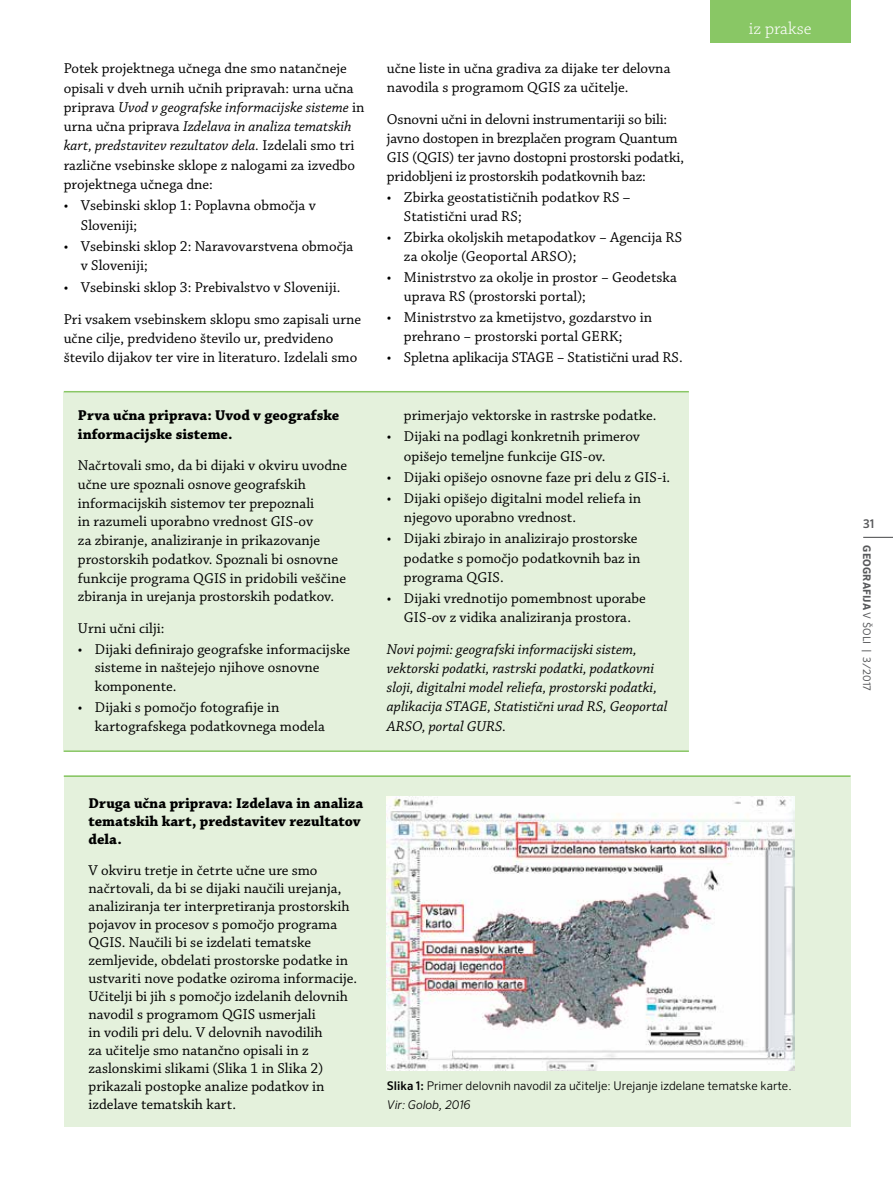
<style>
.page{position:relative;width:893px;height:1191px;background:#fff}
.page>*{position:absolute;margin:0;border:0;box-sizing:border-box;transform-origin:0 0}
.t1{font:300 18px "Chaparral Pro";color:#fff}
.t2{font:15px/19.2px "Chaparral Pro";color:#000}
.t3{font:italic 15px/19.2px "Chaparral Pro";color:#000}
.t4{font:700 15px/18px "Chaparral Pro";color:#000}
.t5{font:300 12px/18.6px "Sero Pro";color:#000}
.t6{font:500 12px "Sero Pro";color:#58595b}
.t7{font:10.5px "Sero Pro";letter-spacing:.005em;color:#58595b}
.s1{font-style:italic}
.s2{font-weight:500}
.s3{font-weight:700}
</style>
<div class="page">
<div style="left:64px;top:392px;width:625px;height:360px;background:#e4f1dc"></div>
<hr style="left:64px;top:391px;width:625px;height:1px;background:#89c765">
<hr style="left:64px;top:750px;width:625px;height:2px;background:#89c765">
<div style="left:64px;top:775px;width:786px;height:352px;background:#e4f1dc"></div>
<hr style="left:64px;top:775px;width:786px;height:2px;background:#89c765">
<img style="left:387px;top:796px;width:407px;height:274px">
<hr style="left:863px;top:537px;width:30px;height:1px;background:#58595b">
<div style="left:710px;top:0;width:140px;height:43px;background:#89c765"></div>
<p class="t2" style="left:64px;top:60px;width:302px">Potek projektnega učnega dne smo natančneje opisali v dveh urnih učnih pripravah: urna učna priprava <span class="s1">Uvod v geografske informacijske sisteme</span> in urna učna priprava <span class="s1">Izdelava in analiza tematskih kart, predstavitev rezultatov dela.</span> Izdelali smo tri različne vsebinske sklope z nalogami za izvedbo projektnega učnega dne:</p>
<p class="t2" style="left:81px;top:196px;width:237px;text-indent:-17px">• Vsebinski sklop 1: Poplavna območja v<br>Sloveniji;</p>
<p class="t2" style="left:81px;top:237px;width:274px;text-indent:-17px">• Vsebinski sklop 2: Naravovarstvena območja v Sloveniji;</p>
<p class="t2" style="left:64px;top:271px;width:299px;line-height:32px">• Vsebinski sklop 3: Prebivalstvo v Sloveniji.<br>Pri vsakem vsebinskem sklopu smo zapisali urne</p>
<p class="t2" style="left:64px;top:329px;width:295px">učne cilje, predvideno število ur, predvideno število dijakov ter vire in literaturo. Izdelali smo</p>
<p class="t4" style="left:78px;top:406px;width:263px;line-height:18.8px">Prva učna priprava: Uvod v geografske informacijske sisteme.</p>
<p class="t2" style="left:78px;top:457px;width:271px;line-height:18.8px">Načrtovali smo, da bi dijaki v okviru uvodne učne ure spoznali osnove geografskih informacijskih sistemov ter prepoznali<br>in razumeli uporabno vrednost GIS -ov<br>za zbiranje, analiziranje in prikazovanje prostorskih podatkov. Spoznali bi osnovne funkcije programa QGIS</p>
<p class="t2" style="left:78px;top:569px;width:270px;line-height:18.8px;text-indent:152px">in pridobili veščine zbiranja in urejanja prostorskih podatkov.</p>
<p class="t2" style="left:78px;top:619px;width:88px">Urni učni cilji:</p>
<p class="t2" style="left:95px;top:640px;width:257px;line-height:18.8px;text-indent:-17px">• Dijaki definirajo geografske informacijske sisteme in naštejejo njihove osnovne komponente.</p>
<p class="t2" style="left:95px;top:698px;width:231px;line-height:18.8px;text-indent:-17px">• Dijaki s pomočjo fotografije in kartografskega podatkovnega modela</p>
<p class="t2" style="left:387px;top:60px;width:285px">učne liste in učna gradiva za dijake ter delovna navodila s programom QGIS</p>
<p class="t2" style="left:387px;top:72px;width:282px;line-height:31.7px;text-indent:177px">za učitelje.<br>Osnovni učni in delovni instrumentariji so bili:</p>
<p class="t2" style="left:387px;top:129px;width:299px">javno dostopen in brezplačen program Quantum<br>GIS (QGIS) ter javno dostopni prostorski podatki, pridobljeni iz prostorskih podatkovnih baz:</p>
<p class="t2" style="left:404px;top:188px;width:228px;text-indent:-17px">• Zbirka geostatističnih podatkov RS –<br>Statistični urad RS ;</p>
<p class="t2" style="left:404px;top:228px;width:271px;text-indent:-17px">• Zbirka okoljskih metapodatkov − Agencija RS za okolje (Geoportal ARSO</p>
<p class="t2" style="left:568px;top:247px;width:10px">);</p>
<p class="t2" style="left:404px;top:268px;width:274px;text-indent:-17px">• Ministrstvo za okolje in prostor − Geodetska uprava RS (prostorski portal);</p>
<p class="t2" style="left:404px;top:308px;width:250px;text-indent:-17px">• Ministrstvo za kmetijstvo, gozdarstvo in prehrano − prostorski portal GERK</p>
<p class="t2" style="left:619px;top:327px;width:5px">;</p>
<p class="t2" style="left:387px;top:348px;width:134px">• Spletna aplikacija STAGE</p>
<p class="t2" style="left:557px;top:348px;width:127px">− Statistični urad RS .</p>
<p class="t2" style="left:404px;top:406px;width:254px">primerjajo vektorske in rastrske podatke.</p>
<p class="t2" style="left:404px;top:428px;width:238px;text-indent:-17px">• Dijaki na podlagi konkretnih primerov opišejo temeljne funkcije GIS -ov.</p>
<p class="t2" style="left:387px;top:468px;width:285px">• Dijaki opišejo osnovne faze pri delu z GIS -i.</p>
<p class="t2" style="left:404px;top:489px;width:239px;text-indent:-17px">• Dijaki opišejo digitalni model reliefa in njegovo uporabno vrednost.</p>
<p class="t2" style="left:404px;top:530px;width:238px;text-indent:-17px">• Dijaki zbirajo in analizirajo prostorske podatke s pomočjo podatkovnih baz in programa QGIS .</p>
<p class="t2" style="left:387px;top:589px;width:260px;text-align:center">• Dijaki vrednotijo pomembnost uporabe<br>GIS -ov z vidika analiziranja prostora.</p>
<p class="t3" style="left:387px;top:640px;width:282px">Novi pojmi: geografski informacijski sistem, vektorski podatki, rastrski podatki, podatkovni sloji, digitalni model reliefa, prostorski podatki, aplikacija STAGE, Statistični urad RS, Geoportal ARSO, portal GURS.</p>
<p class="t1" style="left:749px;top:18px;width:64px">iz prakse</p>
<p class="t4" style="left:89px;top:794px;width:276px">Druga učna priprava: Izdelava in analiza tematskih kart, predstavitev rezultatov dela.</p>
<p class="t2" style="left:89px;top:861px;width:270px;line-height:18px">V okviru tretje in četrte učne ure smo načrtovali, da bi se dijaki naučili urejanja, analiziranja ter interpretiranja prostorskih pojavov in procesov s pomočjo programa QGIS . Naučili bi se izdelati tematske zemljevide, obdelati prostorske podatke in ustvariti nove podatke oziroma informacije.<br>Učitelji bi jih s pomočjo izdelanih delovnih navodil s programom QGIS</p>
<p class="t2" style="left:89px;top:1005px;width:238px;line-height:18px;text-indent:170px">usmerjali in vodili pri delu. V delovnih navodilih za učitelje smo natančno opisali in z zaslonskimi slikami (Slika 1 in Slika 2) prikazali postopke analize podatkov in izdelave tematskih kart.</p>
<p class="t5" style="left:387px;top:1076px;width:406px"><span class="s2">Slika 1:</span> Primer delovnih navodil za učitelje: U rejanje izdelane tematske karte.<br><span class="s1">Vir: Golob, 2016</span></p>
<p class="t6" style="left:863px;top:516px;width:13px">31</p>
<p class="t7" style="left:873px;top:545px;width:147px;rotate:90deg"><span class="s3">Geografija</span> v šoli | 3/2017</p>
</div>
